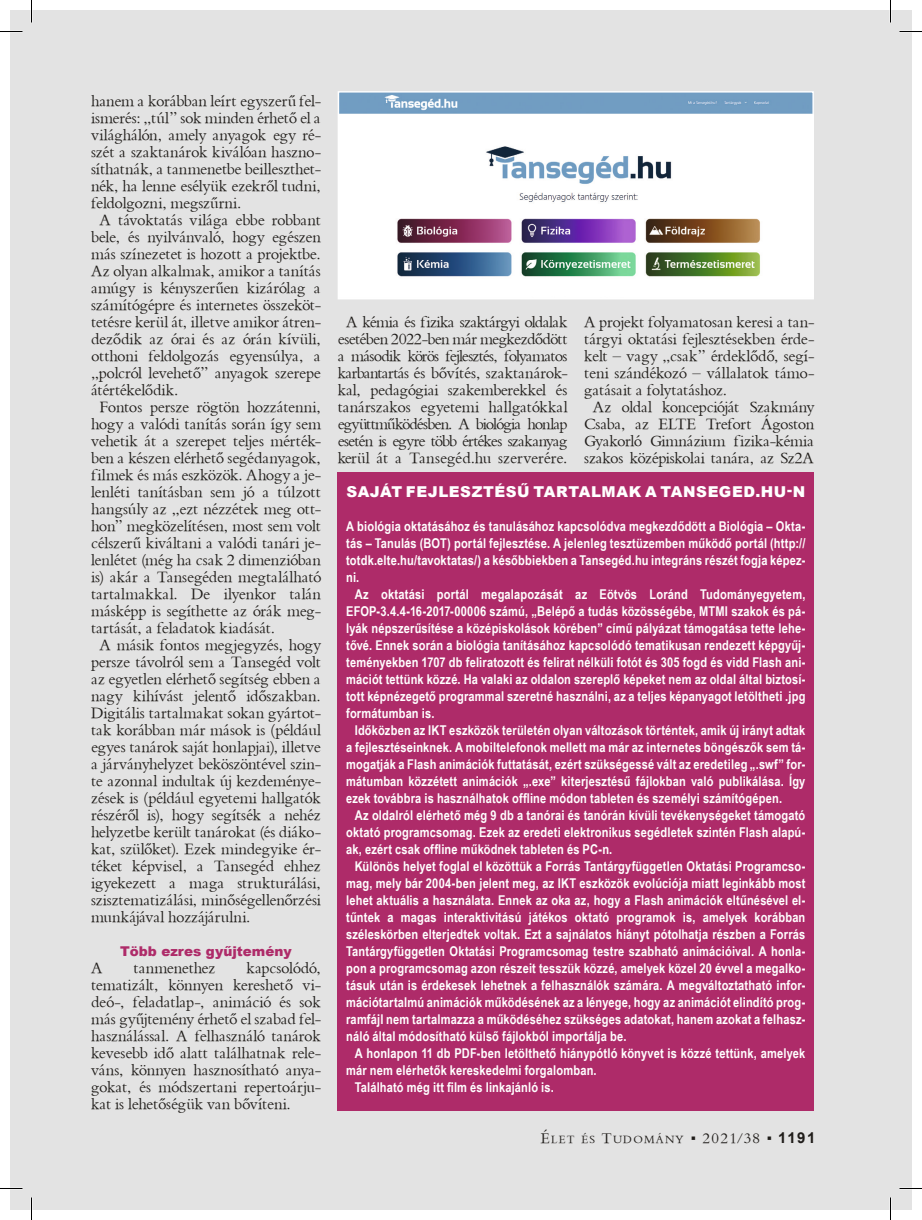
<style>
.page{position:relative;width:922px;height:1220px;background:#fff}
.page>*{position:absolute;margin:0;border:0;box-sizing:border-box;transform-origin:0 0}
.Normál{font:16.5px/17px "Bembo PFL";color:#1f1c19;text-align:justify}
.helvkenyér{font:900 15px "Arial";letter-spacing:.035em;color:#fff}
.helvkenyér-2{font:700 13.5px/17px "Arial Narrow";letter-spacing:.015em;color:#fff;text-align:justify}
.szövalc{font:900 13.5px "Arial";color:#ae2b69}
.t1{font:11.55px "Bembo PFL";letter-spacing:.135em;color:#1f1c19}
.s1{font-size:15.45px}
.s2{font-family:"Arial";font-weight:700;font-size:15px}
</style>
<div class="page">
<div style="left:10px;top:10px;width:902px;height:1199px;background:#e3e3e3"></div>
<div style="left:338px;top:472px;width:476px;height:638px;background:#ae2b69"></div>
<img style="left:341px;top:94px;width:470px;height:202px">
<div style="left:338px;top:91px;width:476px;height:208px;border:2px solid #fff"></div>
<hr style="left:0;top:1187px;width:22px;height:2px;background:#fff">
<hr style="left:899px;top:1187px;width:23px;height:2px;background:#fff">
<hr style="left:889px;top:0;width:2px;height:23px;background:#fff">
<hr style="left:889px;top:1197px;width:2px;height:23px;background:#fff">
<svg style="left:0;top:31px;width:22px;height:1px"></svg>
<svg style="left:899px;top:31px;width:23px;height:1px"></svg>
<svg style="left:0;top:1188px;width:22px;height:1px"></svg>
<svg style="left:899px;top:1188px;width:23px;height:1px"></svg>
<svg style="left:31px;top:0;width:1px;height:23px"></svg>
<svg style="left:31px;top:1197px;width:1px;height:23px"></svg>
<svg style="left:890px;top:0;width:1px;height:23px"></svg>
<svg style="left:890px;top:1197px;width:1px;height:23px"></svg>
<svg style="left:692px;top:1136px;width:3px;height:4px"></svg>
<svg style="left:768px;top:1136px;width:3px;height:4px"></svg>
<p class="Normál" style="left:91px;top:92px;width:231px">hanem a korábban leírt egyszerű fel&shy;ismerés: „túl” sok minden érhető el a világhálón, amely anyagok egy ré&shy;szét a szaktanárok kiválóan haszno&shy;síthatnák, a tanmenetbe beilleszthet&shy;nék, ha lenne esélyük ezekről tudni, feldolgozni, megszűrni.</p>
<p class="Normál" style="left:91px;top:211px;width:231px;text-indent:9px">A távoktatás világa ebbe robbant bele, és nyilvánvaló, hogy egészen más színezetet is hozott a projektbe.<br>Az olyan alkalmak, amikor a tanítás amúgy is kényszerűen kizárólag a számítógépre és internetes összeköt&shy;tetésre kerül át, illetve amikor átren&shy;deződik az órai és az órán kívüli, otthoni feldolgozás egyensúlya, a „polcról levehető” anyagok szerepe átértékelődik.</p>
<p class="Normál" style="left:91px;top:397px;width:231px;text-indent:9px">Fontos persze rögtön hozzátenni, hogy a valódi tanítás során így sem vehetik át a szerepet teljes mérték&shy;ben a készen elérhető segédanyagok, filmek és más eszközök. Ahogy a je&shy;lenléti tanításban sem jó a túlzott hangsúly az „ezt nézzétek meg ott&shy;hon” megközelítésen, most sem volt célszerű kiváltani a valódi tanári je&shy;lenlétet (még ha csak 2 dimenzióban is) akár a Tansegéden megtalálható tartalmakkal. De ilyenkor talán másképp is segíthette az órák meg&shy;tartását, a feladatok kiadását.</p>
<p class="Normál" style="left:91px;top:635px;width:231px;text-indent:9px">A másik fontos megjegyzés, hogy persze távolról sem a Tansegéd volt az egyetlen elérhető segítség ebben a nagy kihívást jelentő időszakban.<br>Digitális tartalmakat sokan gyártot&shy;tak korábban már mások is (például egyes tanárok saját honlapjai), illetve a járványhelyzet beköszöntével szin&shy;te azonnal indultak új kezdeménye&shy;zések is (például egyetemi hallgatók részéről is), hogy segítsék a nehéz helyzetbe került tanárokat (és diáko&shy;kat, szülőket). Ezek mindegyike ér&shy;téket képvisel, a Tansegéd ehhez igyekezett a maga strukturálási, szisztematizálási, minőségellenőrzési munkájával hozzájárulni.</p>
<p class="szövalc" style="left:120px;top:941px;width:173px">Több ezres gyűjtemény</p>
<p class="Normál" style="left:91px;top:958px;width:13px">A</p>
<p class="Normál" style="left:134px;top:958px;width:83px">tanmenethez</p>
<p class="Normál" style="left:91px;top:958px;width:231px;text-indent:155px">kapcsolódó, tematizált, könnyen kereshető vi&shy;deó-, feladatlap-, animáció és sok más gyűjtemény érhető el szabad fel&shy;használással. A felhasználó tanárok kevesebb idő alatt találhatnak rele&shy;váns, könnyen hasznosítható anya&shy;gokat, és módszertani repertoárju&shy;kat is lehetőségük van bővíteni.</p>
<p class="Normál" style="left:338px;top:312px;width:231px;text-align:center">A kémia és fizika szaktárgyi oldalak esetében 2022-ben már megkezdődött a második körös fejlesztés, folyamatos karbantartás és bővítés, szaktanárok&shy;kal, pedagógiai szakemberekkel és tanárszakos egyetemi hallgatókkal együttműködésben. A biológia honlap esetén is egyre több értékes szakanyag kerül át a Tansegéd.hu szerverére.</p>
<p class="Normál" style="left:584px;top:312px;width:231px">A projekt folyamatosan keresi a tan&shy;tárgyi oktatási fejlesztésekben érde&shy;kelt – vagy „csak” érdeklődő, segí&shy;teni szándékozó – vállalatok támo&shy;gatásait a folytatáshoz.</p>
<p class="Normál" style="left:584px;top:397px;width:231px;text-align:center">Az oldal koncepcióját Szakmány Csaba, az ELTE Trefort Ágoston Gyakorló Gimnázium fizika-kémia szakos középiskolai tanára, az Sz2A</p>
<p class="helvkenyér" style="left:346px;top:480px;width:460px">SAJÁT FEJLESZTÉSŰ TARTALMAK A TANSEGED.HU-N</p>
<p class="helvkenyér-2" style="left:346px;top:516px;width:461px">A biológia oktatásához és tanulásához kapcsolódva megkezdődött a Biológia – Okta&shy;tás – Tanulás (BOT) portál fejlesztése. A jelenleg tesztüzemben működő portál (http:// totdk.elte.hu/tavoktatas/) a későbbiekben a Tansegéd.hu integráns részét fogja képez&shy;ni.</p>
<p class="helvkenyér-2" style="left:346px;top:584px;width:461px;text-indent:9px">Az oktatási portál megalapozását az Eötvös Loránd Tudományegyetem, EFOP-3.4.4-16-2017-00006 számú, „Belépő a tudás közösségébe, MTMI szakok és pá&shy;lyák népszerűsítése a középiskolások körében” című pályázat támogatása tette lehe&shy;tővé. Ennek során a biológia tanításához kapcsolódó tematikusan rendezett képgyűj&shy;teményekben 1707 db feliratozott és felirat nélküli fotót és 305 fogd és vidd Flash ani&shy;mációt tettünk közzé. Ha valaki az oldalon szereplő képeket nem az oldal által biztosí&shy;tott képnézegető programmal szeretné használni, az a teljes képanyagot letöltheti .jpg formátumban is.</p>
<p class="helvkenyér-2" style="left:346px;top:720px;width:461px;text-indent:9px">Időközben az IKT eszközök területén olyan változások történtek, amik új irányt adtak a fejlesztéseinknek. A mobiltelefonok mellett ma már az internetes böngészők sem tá&shy;mogatják a Flash animációk futtatását, ezért szükségessé vált az eredetileg „.swf” for&shy;mátumban közzétett animációk „.exe” kiterjesztésű fájlokban való publikálása. Így ezek továbbra is használhatok offline módon tableten és személyi számítógépen.</p>
<p class="helvkenyér-2" style="left:346px;top:805px;width:461px;text-indent:9px">Az oldalról elérhető még 9 db a tanórai és tanórán kívüli tevékenységeket támogató oktató programcsomag. Ezek az eredeti elektronikus segédletek szintén Flash alapú&shy;ak, ezért csak offline működnek tableten és PC-n.</p>
<p class="helvkenyér-2" style="left:346px;top:856px;width:461px;text-indent:9px">Különös helyet foglal el közöttük a Forrás Tantárgyfüggetlen Oktatási Programcso&shy;mag, mely bár 2004-ben jelent meg, az IKT eszközök evolúciója miatt leginkább most lehet aktuális a használata. Ennek az oka az, hogy a Flash animációk eltűnésével el&shy;tűntek a magas interaktivitású játékos oktató programok is, amelyek korábban széleskörben elterjedtek voltak. Ezt a sajnálatos hiányt pótolhatja részben a Forrás Tantárgyfüggetlen Oktatási Programcsomag testre szabható animációival. A honla&shy;pon a programcsomag azon részeit tesszük közzé, amelyek közel 20 évvel a megalko&shy;tásuk után is érdekesek lehetnek a felhasználók számára. A megváltoztatható infor&shy;mációtartalmú animációk működésének az a lényege, hogy az animációt elindító prog&shy;ramfájl nem tartalmazza a működéséhez szükséges adatokat, hanem azokat a felhasz&shy;náló által módosítható külső fájlokból importálja be.</p>
<p class="helvkenyér-2" style="left:346px;top:1043px;width:461px;text-indent:9px">A honlapon 11 db PDF-ben letölthető hiánypótló könyvet is közzé tettünk, amelyek már nem elérhetők kereskedelmi forgalomban.</p>
<p class="helvkenyér-2" style="left:355px;top:1077px;width:201px">Található még itt film és linkajánló is.</p>
<p class="t1" style="left:541px;top:1132px;width:276px"><span class="s1">É</span>LET ÉS <span class="s1">T</span>UDOMÁNY <span class="s1">2021/38</span> <span class="s2">1191</span></p>
</div>
